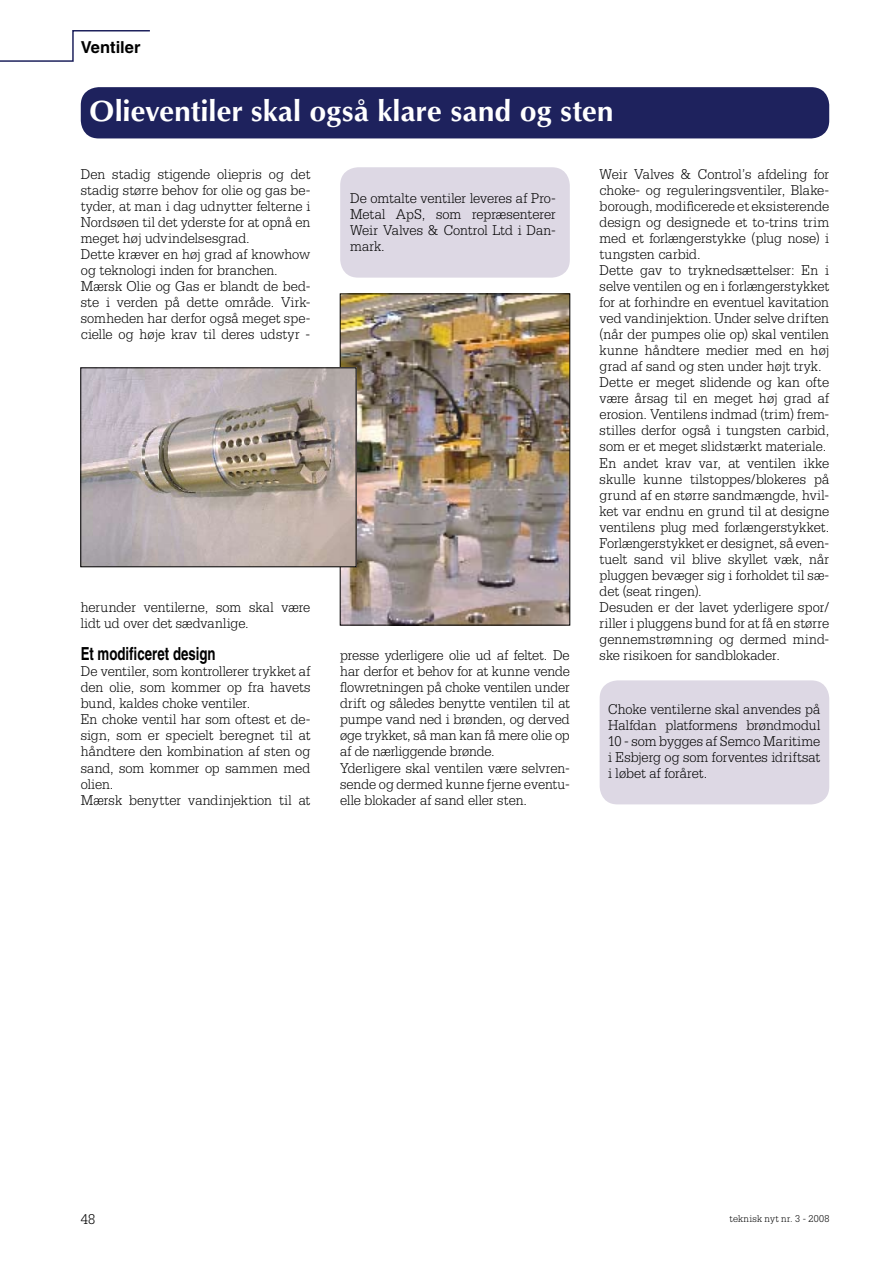
<style>
.page{position:relative;width:893px;height:1263px;background:#fff}
.page>*{position:absolute;margin:0;border:0;box-sizing:border-box;transform-origin:0 0}
.t1{font:30px "Optimum Bold DTC";color:#fff}
.t2{font:700 condensed 18px "Helvetica";color:#000;scale:.9 1}
.t3{font:700 16.5px "Helvetica";color:#000}
.t4{font:300 15px/16px "Serifa";letter-spacing:-.005em;color:#000;scale:.95 1}
.t5{font:300 10.5px "Serifa";letter-spacing:.03em;color:#000;scale:.95 1}
</style>
<div class="page">
<div style="left:340px;top:167px;width:230px;height:111px;background:#ddd8e4;border-radius:18px"></div>
<svg style="left:0;top:30px;width:150px;height:32px"></svg>
<div style="left:81px;top:87px;width:748px;height:51px;background:#1e225d;border-radius:18px"></div>
<img style="left:342px;top:296px;width:226px;height:327px">
<div style="left:340px;top:294px;width:230px;height:331px;border:1px solid #000"></div>
<img style="left:83px;top:370px;width:271px;height:195px">
<div style="left:600px;top:680px;width:229px;height:124px;background:#ddd8e4;border-radius:18px"></div>
<p class="t3" style="left:81px;top:37px;width:61px">Ventiler</p>
<h1 class="t1" style="left:89px;top:93px;width:526px">Olieventiler skal også klare sand og sten</h1>
<p class="t4" style="left:81px;top:166px;width:243px">Den stadig stigende oliepris og det stadig større behov for olie og gas be&shy;tyder, at man i dag udnytter felterne i Nordsøen til det yderste for at opnå en meget høj udvindelsesgrad.<br>Dette kræver en høj grad af knowhow og teknologi inden for branchen.<br>Mærsk Olie og Gas er blandt de bed&shy;ste i verden på dette område. Virk&shy;somheden har derfor også meget spe&shy;cielle og høje krav til deres udstyr -</p>
<p class="t4" style="left:350px;top:189px;width:218px;text-align:justify">De omtalte ventiler leveres af Pro-Metal ApS, som repræsenterer Weir Valves &amp; Control Ltd i Dan&shy;mark.</p>
<p class="t4" style="left:81px;top:599px;width:243px">herunder ventilerne, som skal være lidt ud over det sædvanlige.</p>
<p class="t2" style="left:81px;top:643px;width:151px">Et modificeret design</p>
<p class="t4" style="left:81px;top:663px;width:243px">De ventiler, som kontrollerer trykket af den olie, som kommer op fra havets bund, kaldes choke ventiler.<br>En choke ventil har som oftest et de&shy;sign, som er specielt beregnet til at håndtere den kombination af sten og sand, som kommer op sammen med olien.<br>Mærsk benytter vandinjektion til at</p>
<p class="t4" style="left:340px;top:647px;width:243px">presse yderligere olie ud af feltet. De har derfor et behov for at kunne vende flowretningen på choke ventilen under drift og således benytte ventilen til at pumpe vand ned i brønden, og derved øge trykket, så man kan få mere olie op af de nærliggende brønde.<br>Yderligere skal ventilen være selvren&shy;sende og dermed kunne fjerne eventu&shy;elle blokader af sand eller sten.</p>
<p class="t4" style="left:600px;top:166px;width:243px">Weir Valves &amp; Control’s afdeling for choke- og reguleringsventiler, Blake&shy;borough, modificerede et eksisterende design og designede et to-trins trim med et forlængerstykke (plug nose) i tungsten carbid.<br>Dette gav to tryknedsættelser: En i selve ventilen og en i forlængerstykket for at forhindre en eventuel kavitation ved vandinjektion. Under selve driften (når der pumpes olie op) skal ventilen kunne håndtere medier med en høj grad af sand og sten under højt tryk.<br>Dette er meget slidende og kan ofte være årsag til en meget høj grad af erosion. Ventilens indmad (trim) frem&shy;stilles derfor også i tungsten carbid, som er et meget slidstærkt materiale.<br>En andet krav var, at ventilen ikke skulle kunne tilstoppes/blokeres på grund af en større sandmængde, hvil&shy;ket var endnu en grund til at designe ventilens plug med forlængerstykket.<br>Forlængerstykket er designet, så even&shy;tuelt sand vil blive skyllet væk, når pluggen bevæger sig i forholdet til sæ&shy;det (seat ringen).<br>Desuden er der lavet yderligere spor/ riller i pluggens bund for at få en større gennemstrømning og dermed mind&shy;ske risikoen for sandblokader.</p>
<p class="t4" style="left:608px;top:701px;width:225px;text-align:justify">Choke ventilerne skal anvendes på Halfdan platformens brøndmodul 10 - som bygges af Semco Maritime i Esbjerg og som forventes idriftsat i løbet af foråret.</p>
<p class="t4" style="left:81px;top:1211px;width:17px">48</p>
<p class="t5" style="left:730px;top:1213px;width:107px">teknisk nyt nr. 3 - 2008</p>
</div>
